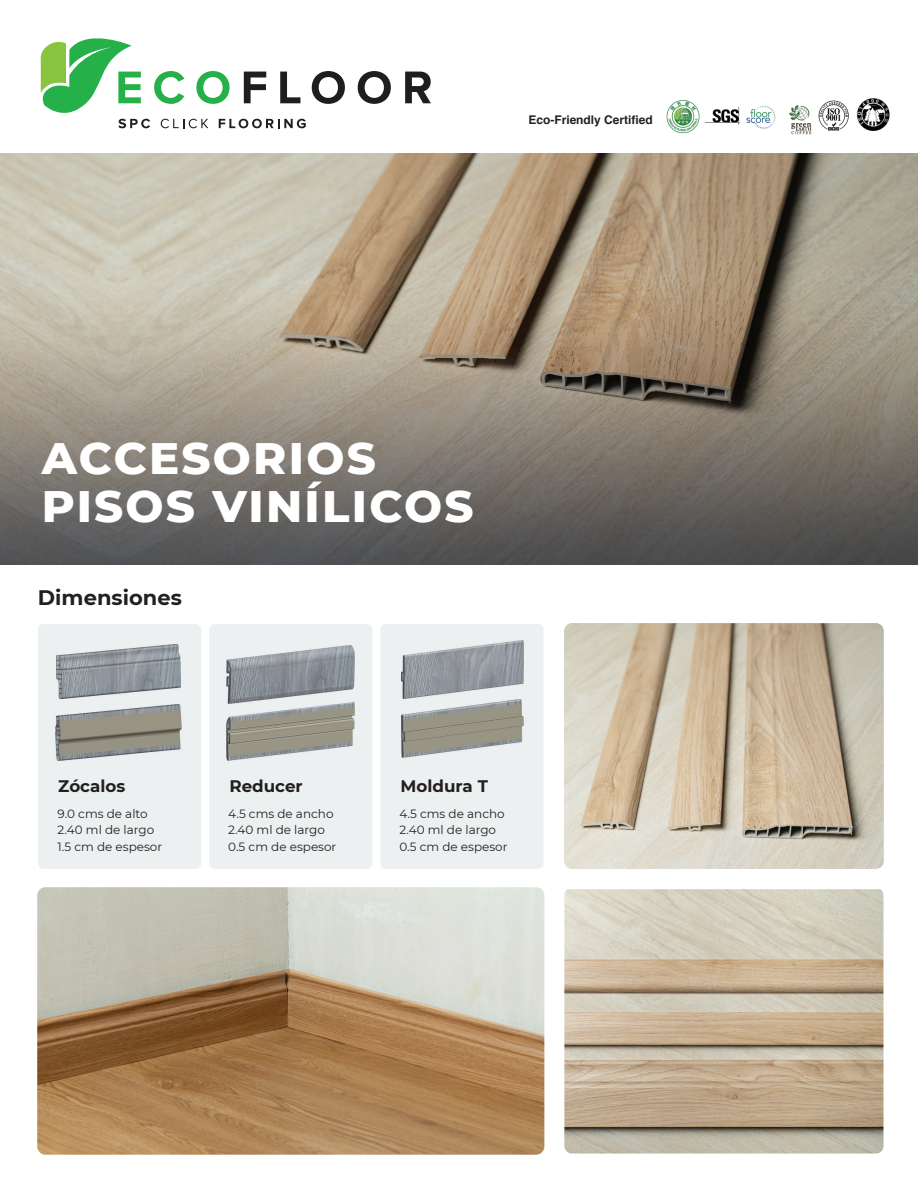
<style>
.page{position:relative;width:918px;height:1188px;background:#fff}
.page>*{position:absolute;margin:0;border:0;box-sizing:border-box;transform-origin:0 0}
.t1{font:800 45px/48px "Montserrat";letter-spacing:.05em;color:#fff}
.t2{font:700 21px "Montserrat";color:#231f20}
.t3{font:700 16.65px "Montserrat";color:#231f20}
.t4{font:12px/16.5px "Montserrat";color:#231f20}
.t5{font:700 12px "Helvetica";color:#231f20}
</style>
<div class="page">
<img style="left:0;top:154px;width:918px;height:131px">
<svg style="left:0;top:285px;width:918px;height:280px;background:#877f73"></svg>
<img style="left:746px;top:98px;width:144px;height:37px">
<img style="left:666px;top:100px;width:74px;height:33px">
<div style="left:38px;top:624px;width:163px;height:245px;background:#ecf0f1;border-radius:6px"></div>
<img style="left:56px;top:644px;width:124px;height:55px">
<img style="left:56px;top:705px;width:125px;height:55px">
<div style="left:209px;top:624px;width:163px;height:245px;background:#ecf0f1;border-radius:6px"></div>
<img style="left:226px;top:646px;width:129px;height:114px">
<div style="left:380px;top:624px;width:164px;height:245px;background:#ecf0f1;border-radius:6px"></div>
<img style="left:401px;top:641px;width:122px;height:117px">
<img style="left:564px;top:623px;width:320px;height:246px">
<img style="left:564px;top:889px;width:320px;height:265px">
<img style="left:37px;top:887px;width:507px;height:268px">
<svg style="left:312px;top:71px;width:33px;height:33px"></svg>
<svg style="left:358px;top:71px;width:33px;height:33px"></svg>
<svg style="left:405px;top:72px;width:26px;height:31px"></svg>
<svg style="left:40px;top:38px;width:266px;height:90px"></svg>
<p class="t5" style="left:529px;top:110px;width:126px">Eco-Friendly Certified</p>
<h1 class="t1" style="left:42px;top:432px;width:433px">ACCESORIOS<br>PISOS VINÍLICOS</h1>
<h2 class="t2" style="left:38px;top:582px;width:145px">Dimensiones</h2>
<h3 class="t3" style="left:58px;top:774px;width:69px">Zócalos</h3>
<p class="t4" style="left:58px;top:805px;width:106px">9.0 cms de alto<br>2.40 ml de largo<br>1.5 cm de espesor</p>
<h3 class="t3" style="left:229px;top:774px;width:75px">Reducer</h3>
<p class="t4" style="left:228px;top:805px;width:110px">4.5 cms de ancho<br>2.40 ml de largo<br>0.5 cm de espesor</p>
<h3 class="t3" style="left:401px;top:774px;width:89px">Moldura T</h3>
<p class="t4" style="left:399px;top:805px;width:110px">4.5 cms de ancho<br>2.40 ml de largo<br>0.5 cm de espesor</p>
</div>
